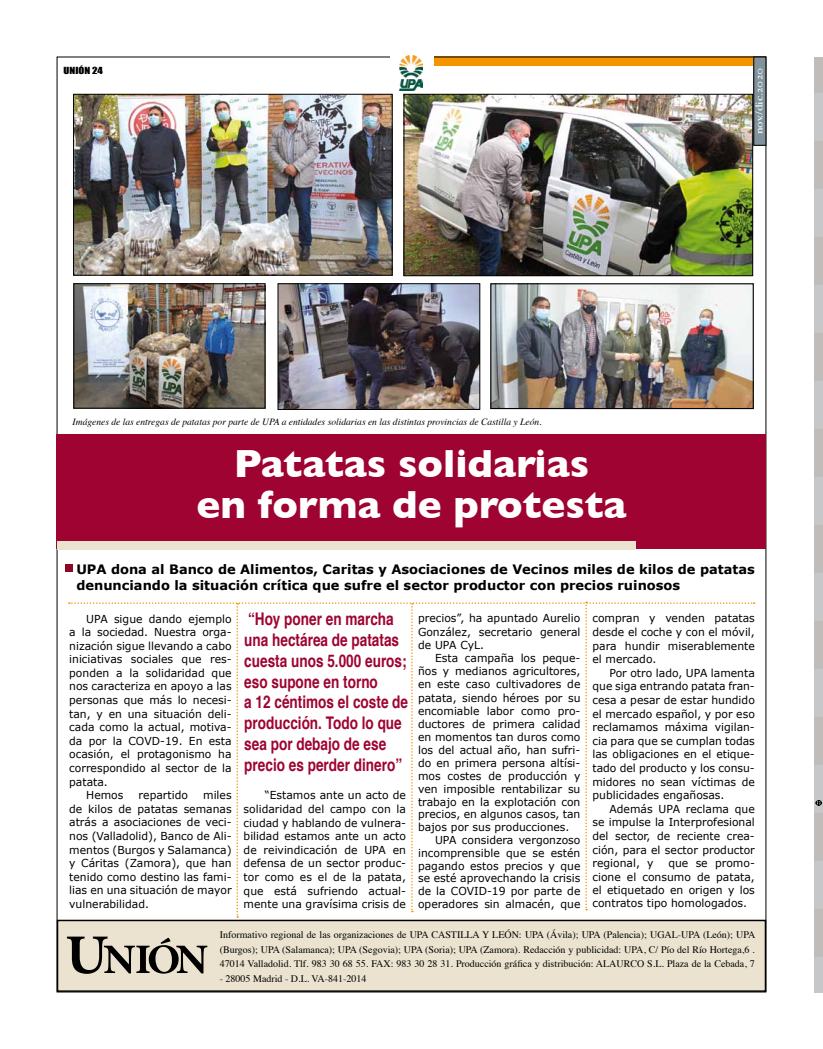
<style>
.page{position:relative;width:823px;height:1049px;background:#fff}
.page>*{position:absolute;margin:0;border:0;box-sizing:border-box;transform-origin:0 0}
.t1{font:700 40px/40.6px "Gill Sans";color:#fff;text-align:center}
.t2{font:700 17.4px/20.9px "Helvetica";color:#9e0331;scale:.78 1}
.t3{font:700 13px/16px "Verdana";color:#000}
.t4{font:11px/13.6px "Verdana";color:#000;text-align:justify}
.t5{font:10px/14.4px "Times";color:#000;text-align:justify}
.t6{font:10px "Hoefler Text";color:#fff;scale:1.2 1}
.t7{font:italic 9.5px "Times";color:#000}
.t8{font:9px "Impact";color:#000;scale:1.2 1}
</style>
<div class="page">
<div style="left:433px;top:57px;width:332px;height:9px;background:#f39400"></div>
<img style="left:399px;top:56px;width:23px;height:34px">
<div style="left:57px;top:434px;width:708px;height:115px;background:#9e0331"></div>
<div style="left:753px;top:57px;width:12px;height:88px;background:#80929b"></div>
<div style="left:753px;top:57px;width:12px;height:89px;border:1px solid #000"></div>
<div style="left:57px;top:541px;width:578px;height:9px;background:#ebe3d0"></div>
<div style="left:814px;top:141px;width:8px;height:48px;background:#bfbcb9"></div>
<div style="left:814px;top:189px;width:8px;height:48px;background:#c6c7c8"></div>
<div style="left:814px;top:237px;width:8px;height:48px;background:#bfbcb9"></div>
<div style="left:814px;top:285px;width:8px;height:48px;background:#c6c7c8"></div>
<div style="left:814px;top:333px;width:8px;height:48px;background:#bfbcb9"></div>
<div style="left:814px;top:381px;width:8px;height:48px;background:#c6c7c8"></div>
<div style="left:814px;top:429px;width:8px;height:48px;background:#bfbcb9"></div>
<div style="left:814px;top:477px;width:8px;height:48px;background:#c6c7c8"></div>
<div style="left:814px;top:525px;width:8px;height:48px;background:#bfbcb9"></div>
<div style="left:814px;top:573px;width:8px;height:48px;background:#c6c7c8"></div>
<div style="left:814px;top:621px;width:8px;height:48px;background:#bfbcb9"></div>
<div style="left:814px;top:669px;width:8px;height:48px;background:#c6c7c8"></div>
<div style="left:814px;top:717px;width:8px;height:48px;background:#bfbcb9"></div>
<div style="left:814px;top:765px;width:8px;height:47px;background:#c6c7c8"></div>
<div style="left:814px;top:812px;width:8px;height:48px;background:#bfbcb9"></div>
<div style="left:814px;top:860px;width:8px;height:48px;background:#c6c7c8"></div>
<div style="left:814px;top:908px;width:8px;height:48px;background:#bfbcb9"></div>
<div style="left:814px;top:956px;width:8px;height:36px;background:#c6c7c8"></div>
<div style="left:814px;top:57px;width:8px;height:36px;background:#bfbcb9"></div>
<div style="left:814px;top:93px;width:8px;height:48px;background:#c6c7c8"></div>
<svg style="left:815px;top:800px;width:6px;height:6px"></svg>
<div style="left:57px;top:920px;width:708px;height:71px;background:#ebe3d0"></div>
<div style="left:57px;top:920px;width:708px;height:72px;border:2px solid #000"></div>
<svg style="left:67px;top:936px;width:140px;height:38px"></svg>
<div style="left:65px;top:565px;width:7px;height:7px;background:#8c0825"></div>
<svg style="left:69px;top:601px;width:685px;height:316px"></svg>
<img style="left:492px;top:285px;width:259px;height:122px">
<div style="left:490px;top:283px;width:263px;height:126px;border:1px solid #000"></div>
<img style="left:75px;top:96px;width:315px;height:178px">
<div style="left:73px;top:94px;width:319px;height:182px;border:1px solid #000"></div>
<img style="left:405px;top:96px;width:345px;height:178px">
<div style="left:403px;top:94px;width:349px;height:182px;border:1px solid #000"></div>
<img style="left:75px;top:285px;width:188px;height:122px">
<div style="left:73px;top:283px;width:192px;height:126px;border:1px solid #000"></div>
<img style="left:279px;top:285px;width:199px;height:123px">
<div style="left:277px;top:283px;width:203px;height:127px;border:1px solid #000"></div>
<p class="t8" style="left:64px;top:65px;width:34px">UNIÓN 24</p>
<p class="t6" style="left:752px;top:134px;width:57px;rotate:-90deg">nov./dic.2020</p>
<p class="t7" style="left:73px;top:414px;width:470px">Imágenes de las entregas de patatas por parte de UPA a entidades solidarias en las distintas provincias de Castilla y León.</p>
<h1 class="t1" style="left:196px;top:443px;width:431px">Patatas solidarias<br>en forma de protesta</h1>
<p class="t3" style="left:76px;top:560px;width:679px">UPA dona al Banco de Alimentos, Caritas y Asociaciones de Vecinos miles de kilos de patatas denunciando la situación crítica que sufre el sector productor con precios ruinosos</p>
<h2 class="t2" style="left:244px;top:608px;width:211px">“Hoy poner en marcha una hectárea de patatas cuesta unos 5.000 euros; eso supone en torno<br>a 12 céntimos el coste de producción. Todo lo que sea por debajo de ese precio es perder dinero”</h2>
<p class="t4" style="left:418px;top:611px;width:164px;line-height:13.2px">precios”, ha apuntado Aurelio González, secretario general de UPA CyL.</p>
<p class="t4" style="left:435px;top:651px;width:147px">Esta campaña los peque-</p>
<p class="t4" style="left:418px;top:664px;width:164px">ños y medianos agricultores,</p>
<p class="t4" style="left:418px;top:677px;width:164px">en este caso cultivadores de</p>
<p class="t4" style="left:418px;top:690px;width:164px">patata, siendo héroes por su</p>
<p class="t4" style="left:418px;top:704px;width:164px">encomiable labor como pro-</p>
<p class="t4" style="left:418px;top:717px;width:164px">ductores de primera calidad</p>
<p class="t4" style="left:418px;top:730px;width:164px">en momentos tan duros como</p>
<p class="t4" style="left:418px;top:743px;width:164px">los del actual año, han sufri-</p>
<p class="t4" style="left:418px;top:756px;width:164px">do en primera persona altísi-</p>
<p class="t4" style="left:418px;top:769px;width:164px">mos costes de producción y</p>
<p class="t4" style="left:418px;top:782px;width:164px">ven imposible rentabilizar su</p>
<p class="t4" style="left:418px;top:794px;width:164px">trabajo en la explotación con</p>
<p class="t4" style="left:418px;top:807px;width:164px">precios, en algunos casos, tan</p>
<p class="t4" style="left:418px;top:820px;width:153px">bajos por sus producciones.</p>
<p class="t4" style="left:435px;top:833px;width:147px">UPA considera vergonzoso</p>
<p class="t4" style="left:418px;top:846px;width:164px">incomprensible que se estén</p>
<p class="t4" style="left:418px;top:858px;width:164px">pagando estos precios y que</p>
<p class="t4" style="left:418px;top:871px;width:164px">se esté aprovechando la crisis</p>
<p class="t4" style="left:418px;top:884px;width:164px">de la COVID-19 por parte de</p>
<p class="t4" style="left:418px;top:897px;width:164px">operadores sin almacén, que</p>
<p class="t4" style="left:592px;top:611px;width:164px">compran y venden patatas desde el coche y con el móvil, para hundir miserablemente el mercado.</p>
<p class="t4" style="left:592px;top:666px;width:164px;text-indent:17px">Por otro lado, UPA lamenta que siga entrando patata fran&shy;cesa a pesar de estar hundido el mercado español, y por eso reclamamos máxima vigilan&shy;cia para que se cumplan todas las obligaciones en el etique&shy;tado del producto y los consu&shy;midores no sean víctimas de publicidades engañosas.</p>
<p class="t4" style="left:592px;top:802px;width:164px;text-indent:17px">Además UPA reclama que se impulse la Interprofesional del sector, de reciente crea&shy;ción, para el sector productor regional, y</p>
<p class="t4" style="left:86px;top:611px;width:147px">UPA sigue dando ejemplo</p>
<p class="t4" style="left:69px;top:625px;width:164px">a la sociedad. Nuestra orga-</p>
<p class="t4" style="left:69px;top:638px;width:164px">nización sigue llevando a cabo</p>
<p class="t4" style="left:69px;top:652px;width:164px">iniciativas sociales que res-</p>
<p class="t4" style="left:69px;top:666px;width:164px">ponden a la solidaridad que</p>
<p class="t4" style="left:69px;top:679px;width:164px">nos caracteriza en apoyo a las</p>
<p class="t4" style="left:69px;top:693px;width:164px">personas que más lo necesi-</p>
<p class="t4" style="left:69px;top:706px;width:164px">tan, y en una situación deli-</p>
<p class="t4" style="left:69px;top:720px;width:164px">cada como la actual, motiva-</p>
<p class="t4" style="left:69px;top:734px;width:164px">da por la COVD-19. En esta</p>
<p class="t4" style="left:69px;top:747px;width:164px">ocasión, el protagonismo ha</p>
<p class="t4" style="left:69px;top:761px;width:164px">correspondido al sector de la</p>
<p class="t4" style="left:69px;top:774px;width:40px">patata.</p>
<p class="t4" style="left:86px;top:788px;width:39px">Hemos</p>
<p class="t4" style="left:138px;top:788px;width:51px">repartido</p>
<p class="t4" style="left:69px;top:788px;width:164px;text-indent:134px">miles de kilos de patatas semanas atrás a asociaciones de veci&shy;nos (Valladolid), Banco de Ali&shy;mentos (Burgos y Salamanca) y Cáritas (Zamora), que han tenido como destino las fami&shy;lias en una situación de mayor vulnerabilidad.</p>
<p class="t4" style="left:243px;top:788px;width:164px;text-indent:21px">“Estamos ante un acto de solidaridad del campo con la ciudad y hablando de vulnera&shy;bilidad estamos ante un acto de reivindicación de UPA en defensa de un sector produc&shy;tor como es el de la patata, que está sufriendo actual&shy;mente una gravísima crisis de</p>
<p class="t4" style="left:592px;top:856px;width:164px;text-indent:76px">que se promo&shy;cione el consumo de patata, el etiquetado en origen y los contratos tipo homologados.</p>
<p class="t5" style="left:220px;top:927px;width:537px">Informativo regional de las organizaciones de UPA CASTILLA Y LEÓN: UPA (Ávila); UPA (Palencia); UGAL-UPA (León); UPA (Burgos); UPA (Salamanca); UPA (Segovia); UPA (Soria); UPA (Zamora). Redacción y publicidad: UPA, C/ Pío del Río Hortega,6 .<br>47014 Valladolid. Tlf. 983 30 68 55. FAX: 983 30 28 31. Producción gráfica y distribución: ALAURCO S.L. Plaza de la Cebada, 7</p>
<p class="t5" style="left:220px;top:970px;width:148px">- 28005 Madrid - D.L. VA-841-2014</p>
</div>
